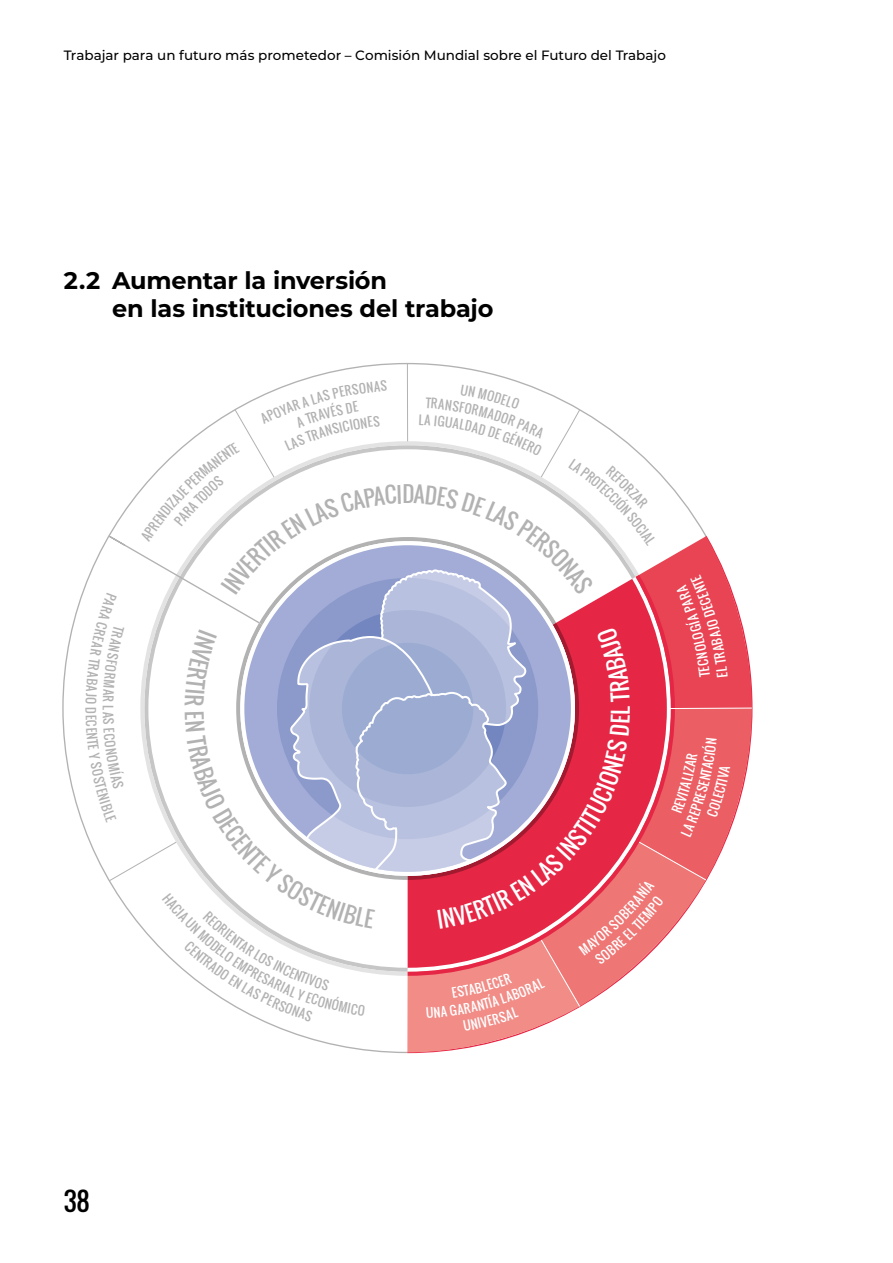
<style>
.page{position:relative;width:893px;height:1263px;background:#fff}
.page>*{position:absolute;margin:0;border:0;box-sizing:border-box;transform-origin:0 0}
.t1{font:25.5px "Oswald";color:#000}
.t2{font:700 24px/28.5px "Montserrat";letter-spacing:-.01em;color:#000}
.t3{font:21.6px "Oswald";color:#b3b2b2}
.t4{font:500 13.5px "Montserrat";color:#000}
.t5{font:12.15px "Oswald";color:#b3b2b2}
</style>
<div class="page">
<hr style="left:407px;top:364px;width:1px;height:79px;background:#b3b2b2">
<svg style="left:86px;top:380px;width:666px;height:672px"></svg>
<p class="t4" style="left:64px;top:46px;width:604px">Trabajar para un futuro más prometedor – Comisión Mundial sobre el Futuro del Trabajo</p>
<h2 class="t2" style="left:112px;top:265px;width:383px;text-indent:-48px">2.2 Aumentar la inversión<br>en las instituciones del trabajo</h2>
<p class="t5" style="left:117px;top:705px;width:7px;rotate:90deg">L</p>
<p class="t5" style="left:100px;top:707px;width:8px;rotate:90deg">D</p>
<h1 class="t1" style="left:64px;top:1182px;width:27px">38</h1>
<h3 class="t3" style="left:402px;top:478px;width:14px">D</h3>
</div>
